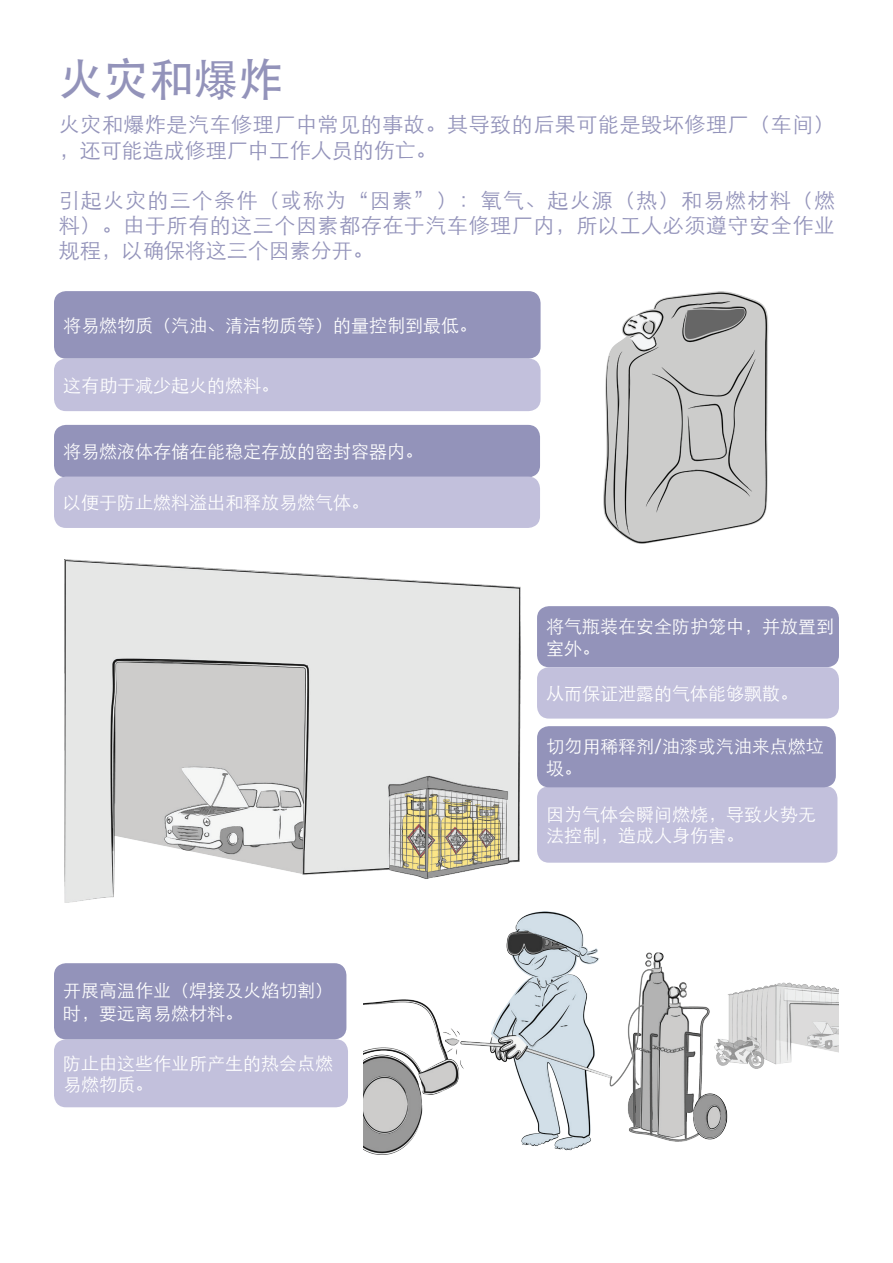
<style>
.page{position:relative;width:893px;height:1263px;background:#fff}
.page>*{position:absolute;margin:0;border:0;box-sizing:border-box;transform-origin:0 0}
.t1{font:500 45px "ST Heiti SC";color:#9393ba}
.t2{font:300 21px/25.2px "ST Heiti SC";letter-spacing:.025em;color:#9393ba}
.t3{font:300 18px/22.5px "ST Heiti SC";color:#fff}
</style>
<div class="page">
<div style="left:54px;top:291px;width:487px;height:68px;background:#9393ba;border-radius:12px"></div>
<div style="left:54px;top:359px;width:487px;height:52px;background:#c2c0dc;border-radius:12px"></div>
<div style="left:54px;top:425px;width:486px;height:52px;background:#9393ba;border-radius:12px"></div>
<div style="left:54px;top:477px;width:486px;height:51px;background:#c2c0dc;border-radius:12px"></div>
<div style="left:537px;top:786px;width:300px;height:77px;background:#c2c0dc;border-radius:12px"></div>
<div style="left:54px;top:1039px;width:294px;height:68px;background:#c2c0dc;border-radius:12px"></div>
<div style="left:54px;top:963px;width:292px;height:76px;background:#9393ba;border-radius:12px"></div>
<div style="left:537px;top:726px;width:299px;height:61px;background:#9393ba;border-radius:12px"></div>
<img style="left:64px;top:560px;width:456px;height:342px">
<img style="left:363px;top:911px;width:476px;height:243px">
<img style="left:603px;top:291px;width:166px;height:252px">
<div style="left:537px;top:606px;width:302px;height:61px;background:#9393ba;border-radius:12px"></div>
<div style="left:537px;top:667px;width:302px;height:52px;background:#c2c0dc;border-radius:12px"></div>
<h1 class="t1" style="left:58px;top:54px;width:226px">火灾和爆炸</h1>
<p class="t2" style="left:59px;top:110px;width:778px">火灾和爆炸是汽车修理厂中常见的事故。其导致的后果可能是毁坏修理厂（车间），还可能造成修理厂中工作人员的伤亡。</p>
<p class="t2" style="left:59px;top:185px;width:778px;text-align:justify">引起火灾的三个条件（或称为“因素”）：氧气、起火源（热）和易燃材料（燃料）。由于所有的这三个因素都存在于汽车修理厂内，所以工人必须遵守安全作业规程，以确保将这三个因素分开。</p>
<p class="t3" style="left:63px;top:312px;width:415px">将易燃物质（汽油、清洁物质等）的量控制到最低。</p>
<p class="t3" style="left:63px;top:372px;width:217px">这有助于减少起火的燃料。</p>
<p class="t3" style="left:63px;top:439px;width:361px">将易燃液体存储在能稳定存放的密封容器内。</p>
<p class="t3" style="left:63px;top:490px;width:307px">以便于防止燃料溢出和释放易燃气体。</p>
<p class="t3" style="left:63px;top:977px;width:271px">开展高温作业（焊接及火焰切割）时，要远离易燃材料。</p>
<p class="t3" style="left:63px;top:1050px;width:271px;line-height:21.6px">防止由这些作业所产生的热会点燃易燃物质。</p>
<p class="t3" style="left:546px;top:613px;width:289px">将气瓶装在安全防护笼中，并放置到室外。</p>
<p class="t3" style="left:546px;top:680px;width:253px">从而保证泄露的气体能够飘散。</p>
<p class="t3" style="left:546px;top:733px;width:279px">切勿用稀释剂/油漆或汽油来点燃垃圾。</p>
<p class="t3" style="left:546px;top:801px;width:271px;line-height:21.6px">因为气体会瞬间燃烧，导致火势无法控制，造成人身伤害。</p>
</div>
